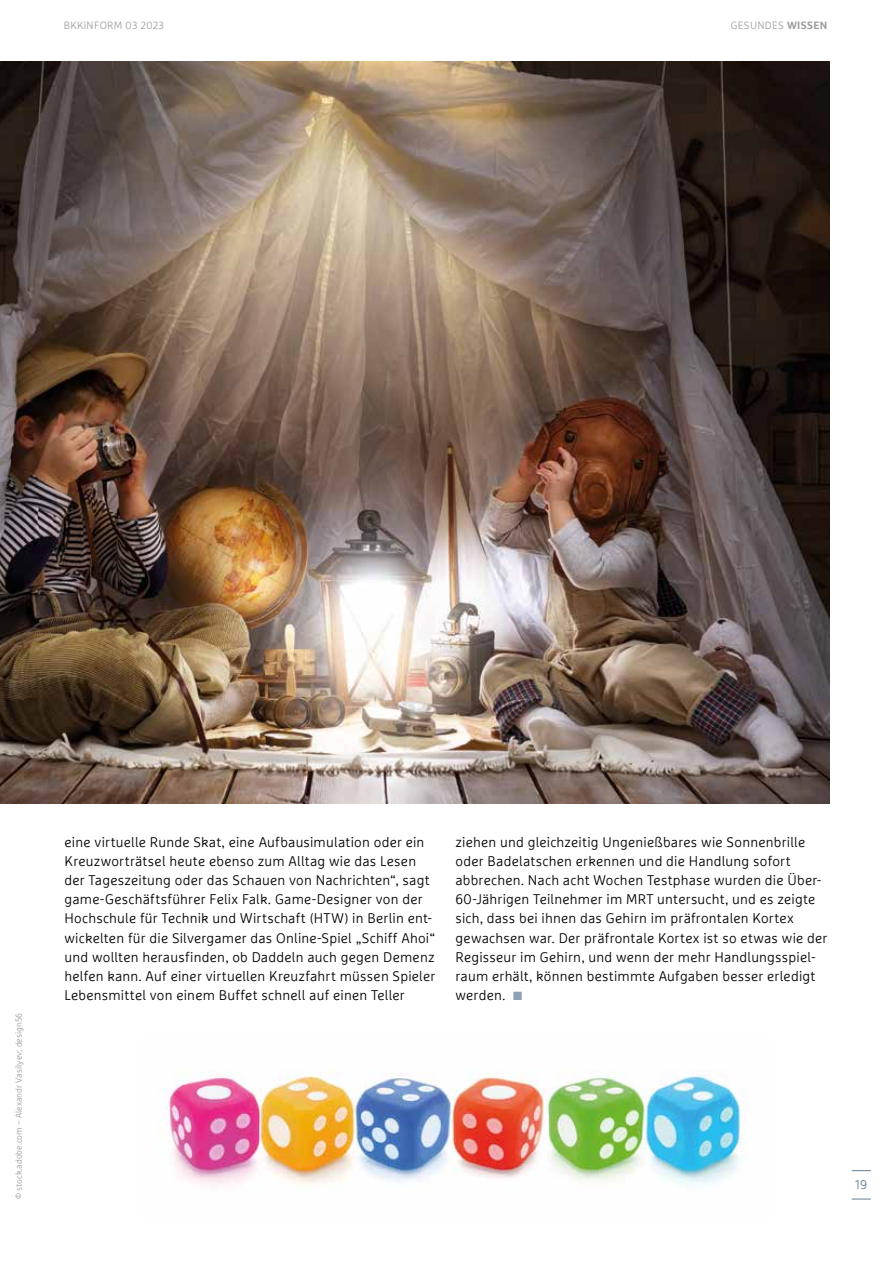
<style>
.page{position:relative;width:893px;height:1263px;background:#fff}
.page>*{position:absolute;margin:0;border:0;box-sizing:border-box;transform-origin:0 0}
.t1{font:300 13.95px/19.2px "Marselisfor Ru V";letter-spacing:.015em;color:#000}
.t2{font:300 12.75px "Marselisfor Ru V";color:#657e96}
.t3{font:300 10.5px "Marselisfor Ru V";letter-spacing:.03em;color:#9d9d9c}
.t4{font:300 8.7px "Marselisfor Ru V";color:#9d9d9c}
.s1{font-weight:700}
.s2{color:#90a0b3}
</style>
<div class="page">
<img style="left:160px;top:1070px;width:586px;height:115px">
<img style="left:0;top:62px;width:829px;height:742px">
<svg style="left:852px;top:1170px;width:19px;height:1px"></svg>
<svg style="left:852px;top:1199px;width:19px;height:1px"></svg>
<p class="t3" style="left:64px;top:19px;width:102px">BKKiNFORM 03 2023</p>
<p class="t3" style="left:731px;top:19px;width:98px">GESUNDES <span class="s1">WISSEN</span></p>
<p class="t4" style="left:13px;top:1199px;width:188px;rotate:-90deg">© stock.adobe.com – Alexandr Vasilyev; design56</p>
<p class="t1" style="left:65px;top:832px;width:372px">eine virtuelle Runde Skat, eine Aufbausimulation oder ein Kreuzworträtsel heute ebenso zum Alltag wie das Lesen der Tageszeitung oder das Schauen von Nachrichten“, sagt game-Geschäftsführer Felix Falk. Game-Designer von der Hochschule für Technik und Wirtschaft (HTW) in Berlin ent&shy;wickelten für die Silvergamer das Online-Spiel „Schiff Ahoi“ und wollten herausfinden, ob Daddeln auch gegen Demenz helfen kann. Auf einer virtuellen Kreuzfahrt müssen Spieler Lebensmittel von einem Buffet schnell auf einen Teller</p>
<p class="t1" style="left:455px;top:832px;width:374px">ziehen und gleichzeitig Ungenießbares wie Sonnenbrille oder Badelatschen erkennen und die Handlung sofort abbrechen. Nach acht Wochen Testphase wurden die Über-60-Jährigen Teilnehmer im MRT untersucht, und es zeigte sich, dass bei ihnen das Gehirn im präfrontalen Kortex gewachsen war. Der präfrontale Kortex ist so etwas wie der Regisseur im Gehirn, und wenn der mehr Handlungsspiel&shy;raum erhält, können bestimmte Aufgaben besser erledigt werden. <span class="s2">■</span></p>
<p class="t2" style="left:855px;top:1176px;width:13px">19</p>
</div>
